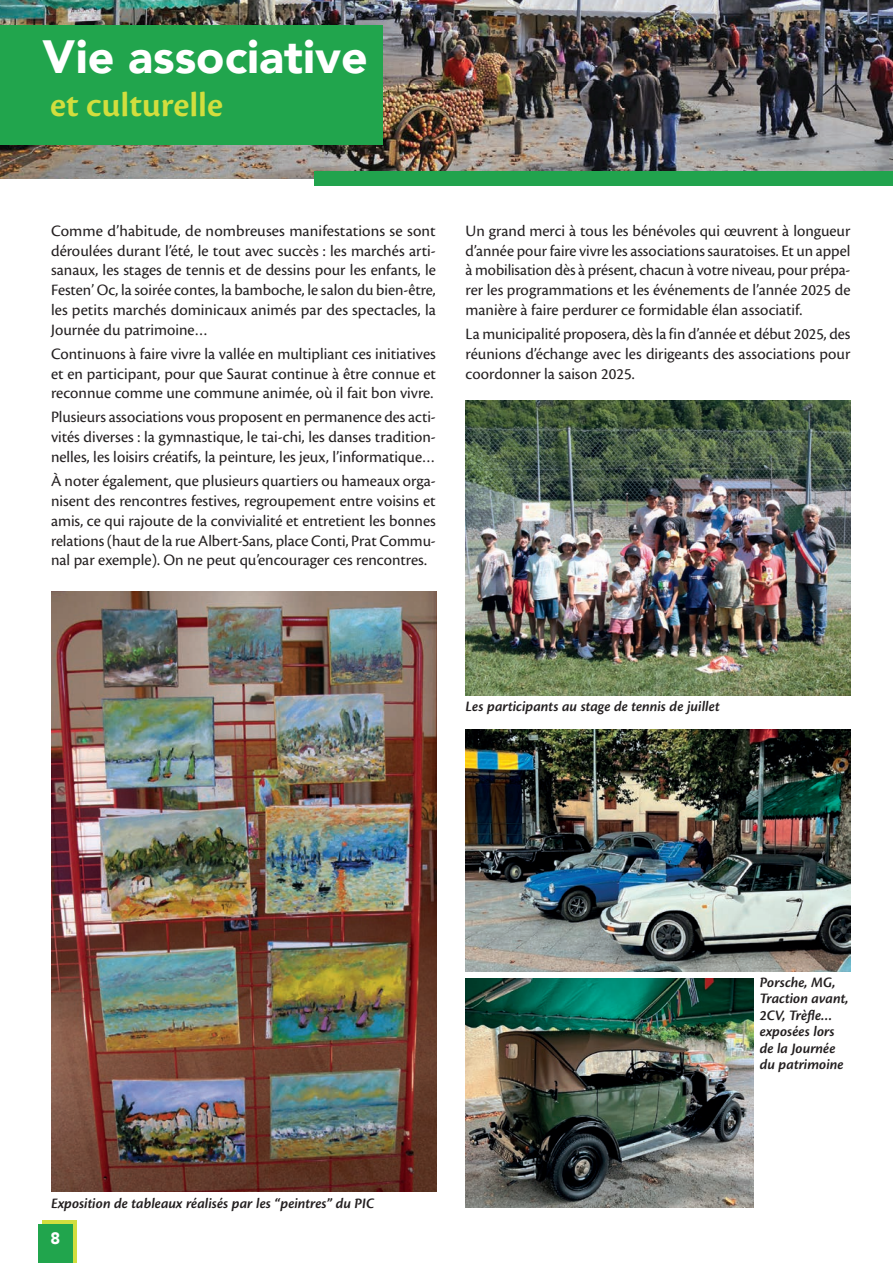
<style>
.page{position:relative;width:893px;height:1263px;background:#fff}
.page>*{position:absolute;margin:0;border:0;box-sizing:border-box;transform-origin:0 0}
.t1{font:900 46.5px "Avenir";color:#fff}
.t2{font:600 36px "Cronos Pro";color:#d2de3e}
.t3{font:16.5px/19.8px "Cronos Pro";color:#231f20;text-align:justify}
.t4{font:900 16.5px "Avenir";color:#fff}
.t5{font:italic 600 15px/16.5px "Cronos Pro";color:#231f20}
</style>
<div class="page">
<div style="left:43px;top:1220px;width:34px;height:43px;background:linear-gradient(to right,#d2de3e,#d2de3e)"></div>
<div style="left:38px;top:1224px;width:34px;height:39px;background:#21a54d"></div>
<img style="left:0;top:0;width:893px;height:179px">
<div style="left:0;top:26px;width:383px;height:119px;background:#21a54d"></div>
<div style="left:315px;top:171px;width:578px;height:15px;background:#21a34d"></div>
<img style="left:466px;top:400px;width:385px;height:295px">
<img style="left:466px;top:730px;width:384px;height:241px">
<img style="left:466px;top:978px;width:287px;height:230px">
<img style="left:51px;top:592px;width:385px;height:599px">
<h1 class="t1" style="left:43px;top:17px;width:327px">Vie associative</h1>
<h2 class="t2" style="left:50px;top:84px;width:175px">et culturelle</h2>
<p class="t3" style="left:51px;top:221px;width:386px">Comme d’habitude, de nombreuses manifestations se sont déroulées durant l’été, le tout avec succès : les marchés arti&shy;sanaux, les stages de tennis et de dessins pour les enfants, le Festen’ Oc, la soirée contes, la bamboche, le salon du bien-être, les petits marchés dominicaux animés par des spectacles, la Journée du patrimoine…</p>
<p class="t3" style="left:51px;top:344px;width:386px">Continuons à faire vivre la vallée en multipliant ces initiatives et en participant, pour que Saurat continue à être connue et reconnue comme une commune animée, où il fait bon vivre.</p>
<p class="t3" style="left:51px;top:407px;width:386px">Plusieurs associations vous proposent en permanence des acti&shy;vités diverses : la gymnastique, le tai-chi, les danses tradition&shy;nelles, les loisirs créatifs, la peinture, les jeux, l’informatique…</p>
<p class="t3" style="left:51px;top:471px;width:386px">À noter également, que plusieurs quartiers ou hameaux orga&shy;nisent des rencontres festives, regroupement entre voisins et amis, ce qui rajoute de la convivialité et entretient les bonnes relations (haut de la rue Albert-Sans, place Conti, Prat Commu&shy;nal par exemple). On ne peut qu’encourager ces rencontres.</p>
<p class="t3" style="left:466px;top:221px;width:386px">Un grand merci à tous les bénévoles qui œuvrent à longueur d’année pour faire vivre les associations sauratoises. Et un appel à mobilisation dès à présent, chacun à votre niveau, pour prépa&shy;rer les programmations et les événements de l’année 2025 de manière à faire perdurer ce formidable élan associatif.</p>
<p class="t3" style="left:466px;top:324px;width:386px">La municipalité proposera, dès la fin d’année et début 2025, des réunions d’échange avec les dirigeants des associations pour coordonner la saison 2025.</p>
<p class="t5" style="left:466px;top:698px;width:256px">Les participants au stage de tennis de juillet</p>
<p class="t5" style="left:51px;top:1195px;width:325px">Exposition de tableaux réalisés par les “peintres” du PIC</p>
<p class="t4" style="left:50px;top:1224px;width:11px">8</p>
<p class="t5" style="left:760px;top:974px;width:90px">Porsche, MG,<br>Traction avant,<br>2CV, Trèfle… exposées lors de la Journée du patrimoine</p>
</div>
